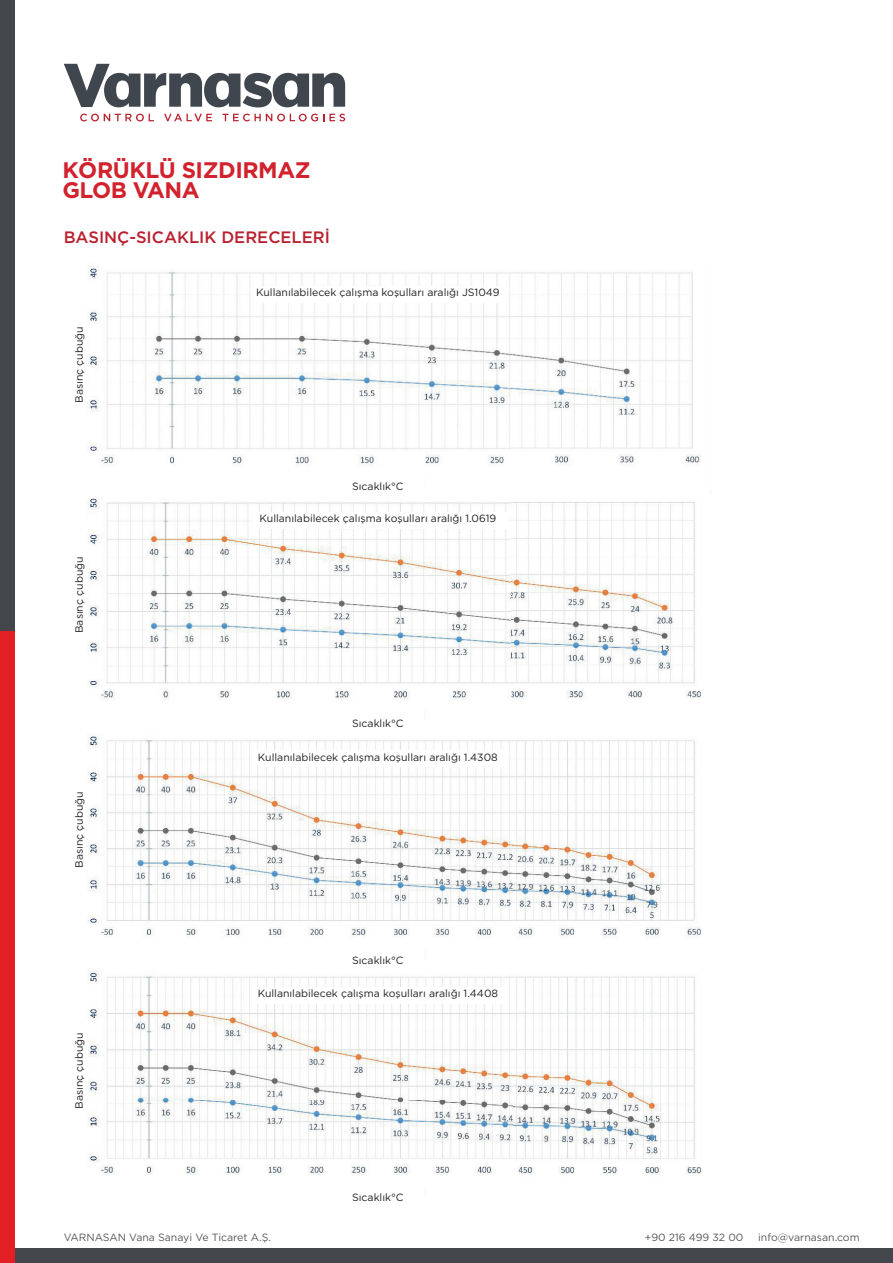
<style>
.page{position:relative;width:893px;height:1263px;background:#fff}
.page>*{position:absolute;margin:0;border:0;box-sizing:border-box;transform-origin:0 0}
.t1{font:700 22.5px/20.5px "Gotham";letter-spacing:-.02em;color:#d2222d}
.t2{font:500 16.5px "Gotham";color:#b9202e}
.t3{font:10.5px "Gotham";color:#231f20}
.t4{font:10.5px "Gotham";color:#57585a}
</style>
<div class="page">
<img style="left:87px;top:266px;width:614px;height:909px">
<div style="left:0;top:0;width:15px;height:631px;background:#43474b"></div>
<div style="left:0;top:1248px;width:893px;height:15px;background:#43474b"></div>
<div style="left:0;top:631px;width:15px;height:632px;background:#e21f25"></div>
<svg style="left:80px;top:114px;width:74px;height:7px"></svg>
<svg style="left:164px;top:114px;width:48px;height:7px"></svg>
<svg style="left:222px;top:114px;width:123px;height:7px"></svg>
<svg style="left:64px;top:64px;width:281px;height:43px"></svg>
<div style="left:252px;top:286px;width:255px;height:16px;background:#fff"></div>
<div style="left:252px;top:511px;width:255px;height:17px;background:#fff"></div>
<div style="left:252px;top:750px;width:255px;height:17px;background:#fff"></div>
<div style="left:346px;top:470px;width:78px;height:23px;background:#fff"></div>
<div style="left:346px;top:706px;width:78px;height:23px;background:#fff"></div>
<div style="left:252px;top:987px;width:255px;height:17px;background:#fff"></div>
<div style="left:346px;top:943px;width:78px;height:23px;background:#fff"></div>
<div style="left:71px;top:326px;width:17px;height:73px;background:#fff"></div>
<div style="left:71px;top:557px;width:17px;height:72px;background:#fff"></div>
<div style="left:71px;top:792px;width:17px;height:72px;background:#fff"></div>
<div style="left:71px;top:1032px;width:17px;height:73px;background:#fff"></div>
<h1 class="t1" style="left:62px;top:159px;width:250px">KÖRÜKLÜ SIZDIRMAZ<br>GLOB VANA</h1>
<h2 class="t2" style="left:64px;top:226px;width:268px">BASINÇ-SICAKLIK DERECELERİ</h2>
<p class="t3" style="left:72px;top:403px;width:78px;rotate:-90deg">Basınç çubuğu</p>
<p class="t3" style="left:72px;top:633px;width:78px;rotate:-90deg">Basınç çubuğu</p>
<p class="t3" style="left:72px;top:868px;width:78px;rotate:-90deg">Basınç çubuğu</p>
<p class="t3" style="left:72px;top:1109px;width:78px;rotate:-90deg">Basınç çubuğu</p>
<p class="t3" style="left:256px;top:285px;width:245px">Kullanılabilecek çalışma koşulları aralığı JS1049</p>
<p class="t3" style="left:352px;top:480px;width:53px">Sıcaklık°C</p>
<p class="t3" style="left:260px;top:511px;width:238px">Kullanılabilecek çalışma koşulları aralığı 1.0619</p>
<p class="t3" style="left:352px;top:716px;width:53px">Sıcaklık°C</p>
<p class="t3" style="left:258px;top:750px;width:241px">Kullanılabilecek çalışma koşulları aralığı 1.4308</p>
<p class="t3" style="left:352px;top:953px;width:53px">Sıcaklık°C</p>
<p class="t3" style="left:258px;top:987px;width:242px">Kullanılabilecek çalışma koşulları aralığı 1.4408</p>
<p class="t3" style="left:352px;top:1191px;width:53px">Sıcaklık°C</p>
<p class="t4" style="left:64px;top:1230px;width:209px">VARNASAN Vana Sanayi Ve Ticaret A.Ş.</p>
<p class="t4" style="left:645px;top:1230px;width:100px">+90 216 499 32 00</p>
<p class="t4" style="left:758px;top:1230px;width:103px">info@varnasan.com</p>
</div>
